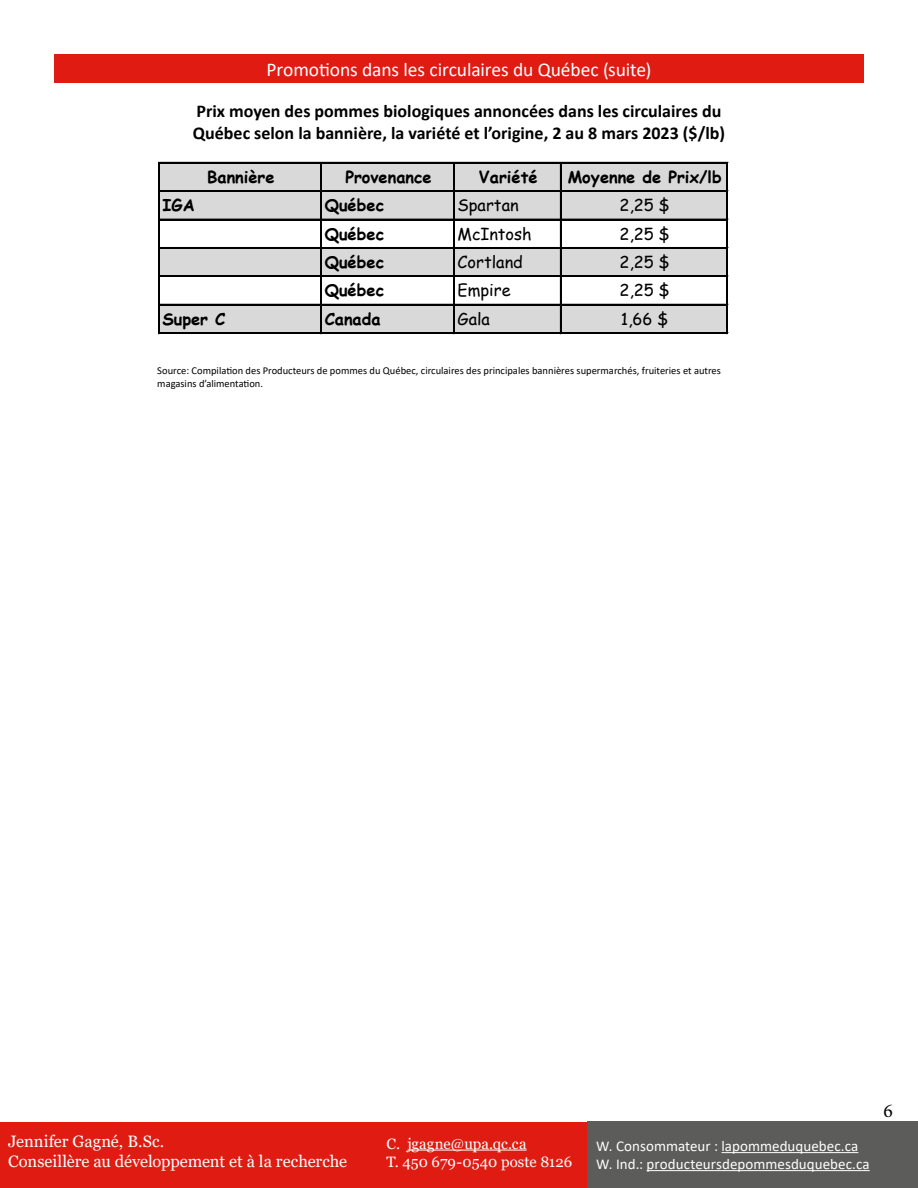
<style>
.page{position:relative;width:918px;height:1188px;background:#fff}
.page>*{position:absolute;margin:0;border:0;box-sizing:border-box;transform-origin:0 0}
.t1{font:19.5px "Calibri";letter-spacing:-.01em;color:#fff}
.t2{font:19.5px "Minion Pro";color:#000}
.t3{font:700 18px/21.6px "Calibri";color:#000}
.t4{font:16.5px/19.8px "Georgia";letter-spacing:-.005em;color:#fff}
.t5{font:700 16.35px "Comic Sans MS";color:#000}
.t6{font:16.35px "Comic Sans MS";color:#000}
.t7{font:15px/18px "Calibri";letter-spacing:.005em;color:#fff}
.t8{font:15px/18px "Georgia";letter-spacing:-.005em;color:#fff}
.t9{font:10.5px/12.6px "Calibri";color:#000}
</style>
<div class="page">
<div style="left:0;top:1122px;width:918px;height:66px;background:#df1b12"></div>
<hr style="left:407px;top:1150px;width:120px;height:1px;background:#fff">
<div style="left:587px;top:1121px;width:331px;height:67px;background:#5c5c5b"></div>
<hr style="left:722px;top:1152px;width:136px;height:1px;background:#fff">
<hr style="left:647px;top:1170px;width:223px;height:1px;background:#fff">
<div style="left:54px;top:54px;width:810px;height:29px;background:#df1b12"></div>
<div style="left:160px;top:164px;width:568px;height:56px;background:#d9d9d9"></div>
<div style="left:160px;top:248px;width:568px;height:29px;background:#d9d9d9"></div>
<div style="left:160px;top:305px;width:568px;height:28px;background:#d9d9d9"></div>
<hr style="left:158px;top:162px;width:1px;height:172px;background:#000">
<hr style="left:159px;top:162px;width:1px;height:172px;background:#000">
<hr style="left:321px;top:164px;width:1px;height:170px;background:#000">
<hr style="left:453px;top:164px;width:1px;height:170px;background:#000">
<hr style="left:454px;top:164px;width:1px;height:170px;background:#000">
<hr style="left:560px;top:164px;width:2px;height:170px;background:#000">
<hr style="left:727px;top:164px;width:1px;height:170px;background:#000">
<hr style="left:160px;top:162px;width:568px;height:2px;background:#000">
<hr style="left:160px;top:190px;width:568px;height:1px;background:#000">
<hr style="left:160px;top:191px;width:568px;height:1px;background:#000">
<hr style="left:160px;top:219px;width:568px;height:1px;background:#000">
<hr style="left:160px;top:247px;width:568px;height:2px;background:#000">
<hr style="left:160px;top:276px;width:568px;height:1px;background:#000">
<hr style="left:160px;top:304px;width:568px;height:1px;background:#000">
<hr style="left:160px;top:332px;width:568px;height:1px;background:#000">
<hr style="left:160px;top:333px;width:568px;height:1px;background:#000">
<h1 class="t1" style="left:267px;top:56px;width:386px">Promotions dans les circulaires du Québec (suite)</h1>
<h2 class="t3" style="left:193px;top:100px;width:534px">Prix moyen des pommes biologiques annoncées dans les circulaires du<br>Québec selon la bannière, la variété et l’origine, 2 au 8 mars 2023 ($/lb)</h2>
<h3 class="t5" style="left:207px;top:165px;width:69px">Bannière</h3>
<h3 class="t5" style="left:345px;top:165px;width:88px">Provenance</h3>
<h3 class="t5" style="left:479px;top:165px;width:60px">Variété</h3>
<h3 class="t5" style="left:568px;top:165px;width:155px">Moyenne de Prix/lb</h3>
<h3 class="t5" style="left:163px;top:193px;width:34px">IGA</h3>
<h3 class="t5" style="left:325px;top:193px;width:61px">Québec</h3>
<h3 class="t6" style="left:458px;top:193px;width:63px">Spartan</h3>
<h3 class="t6" style="left:619px;top:193px;width:52px">2,25 $</h3>
<h3 class="t5" style="left:325px;top:222px;width:61px">Québec</h3>
<h3 class="t6" style="left:458px;top:222px;width:76px">McIntosh</h3>
<h3 class="t6" style="left:619px;top:222px;width:52px">2,25 $</h3>
<h3 class="t5" style="left:325px;top:250px;width:61px">Québec</h3>
<h3 class="t6" style="left:458px;top:250px;width:67px">Cortland</h3>
<h3 class="t6" style="left:619px;top:250px;width:52px">2,25 $</h3>
<h3 class="t5" style="left:325px;top:278px;width:61px">Québec</h3>
<h3 class="t6" style="left:458px;top:278px;width:55px">Empire</h3>
<h3 class="t6" style="left:619px;top:278px;width:52px">2,25 $</h3>
<h3 class="t5" style="left:163px;top:307px;width:64px">Super C</h3>
<h3 class="t5" style="left:325px;top:307px;width:57px">Canada</h3>
<h3 class="t6" style="left:458px;top:307px;width:34px">Gala</h3>
<h3 class="t6" style="left:621px;top:307px;width:50px">1,66 $</h3>
<p class="t9" style="left:157px;top:364px;width:565px">Source: Compilation des Producteurs de pommes du Québec, circulaires des principales bannières supermarchés, fruiteries et autres magasins d’alimentation.</p>
<h3 class="t4" style="left:8px;top:1132px;width:341px">Jennifer Gagné, B.Sc.<br>Conseillère au développement et à la recherche</h3>
<h3 class="t8" style="left:386px;top:1135px;width:187px">C. jgagne@upa.qc.ca<br>T. 450 679-0540 poste 8126</h3>
<h3 class="t7" style="left:596px;top:1137px;width:275px">W. Consommateur : lapommeduquebec.ca<br>W. Ind.: producteursdepommesduquebec.ca</h3>
<h1 class="t2" style="left:883px;top:1097px;width:11px">6</h1>
</div>
